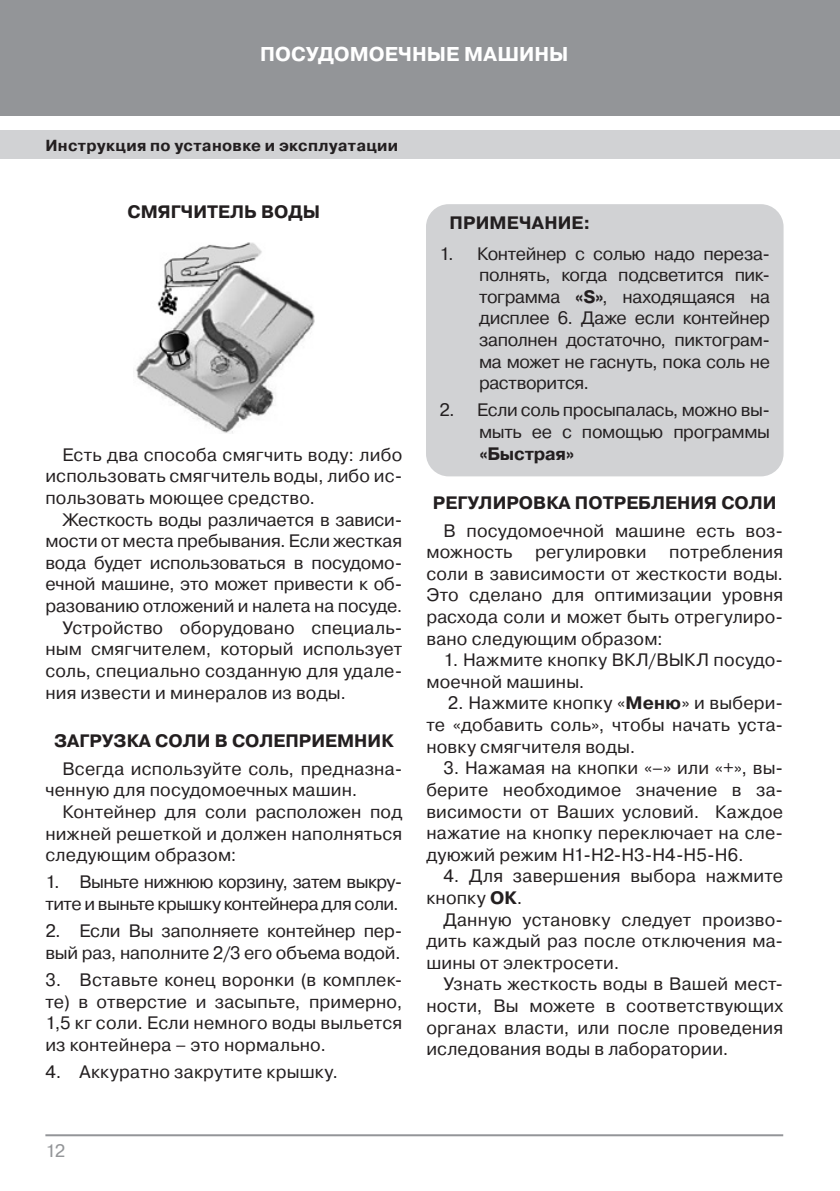
<style>
.page{position:relative;width:840px;height:1191px;background:#fff}
.page>*{position:absolute;margin:0;border:0;box-sizing:border-box;transform-origin:0 0}
.t1{font:700 20px "Pragmatica C";color:#fff}
.Based_text{font:18px/21.6px "Pragmatica C";letter-spacing:.01em;color:#231f20;text-align:justify}
.Number{font:18px/21.6px "Pragmatica C";letter-spacing:-.02em;color:#231f20;text-align:justify}
.abzac{font:18px/21.6px "Pragmatica C";letter-spacing:-.01em;color:#231f20}
.abzac-2{font:18px/21.6px "Pragmatica C";letter-spacing:-.03em;color:#231f20}
.Podzagolovok{font:700 18px "Pragmatica C";color:#231f20}
.abzac-3{font:18px "Pragmatica C";letter-spacing:.015em;color:#231f20}
.Based_text_bold{font:700 18px "Pragmatica C";letter-spacing:.005em;color:#231f20}
.t2{font:18px "Pragmatica C";color:#939598}
.t3{font:700 16px "Pragmatica C";letter-spacing:.02em;color:#231f20}
.s1{font-weight:700}
</style>
<div class="page">
<div style="left:0;top:0;width:839px;height:116px;background:#939598"></div>
<div style="left:0;top:130px;width:839px;height:29px;background:#d1d2d4"></div>
<hr style="left:45px;top:1134px;width:737px;height:2px;background:#939598">
<img style="left:136px;top:242px;width:178px;height:191px">
<div style="left:426px;top:204px;width:357px;height:272px;background:#d1d2d4;border-radius:23px"></div>
<p class="t1" style="left:260px;top:43px;width:309px">ПОСУДОМОЕЧНЫЕ МАШИНЫ</p>
<p class="t3" style="left:45px;top:136px;width:354px">Инструкция по установке и эксплуатации</p>
<p class="Podzagolovok" style="left:127px;top:202px;width:194px">СМЯГЧИТЕЛЬ ВОДЫ</p>
<p class="Based_text" style="left:45px;top:444px;width:358px;text-indent:17px">Есть два способа смягчить воду: либо использовать смягчитель воды, либо ис&shy;пользовать моющее средство.</p>
<p class="Based_text" style="left:45px;top:509px;width:358px;text-indent:17px">Жесткость воды различается в зависи&shy;мости от места пребывания. Если жесткая вода будет использоваться в посудомо&shy;ечной машине, это может привести к об&shy;разованию отложений и налета на посуде.</p>
<p class="Based_text" style="left:45px;top:617px;width:358px;text-indent:17px">Устройство оборудовано специаль&shy;ным смягчителем, который использует соль, специально созданную для удале&shy;ния извести и минералов из воды.</p>
<p class="Podzagolovok" style="left:54px;top:731px;width:341px">ЗАГРУЗКА СОЛИ В СОЛЕПРИЕМНИК</p>
<p class="Based_text" style="left:45px;top:758px;width:358px;text-indent:17px">Всегда используйте соль, предназна&shy;ченную для посудомоечных машин.</p>
<p class="Based_text" style="left:45px;top:801px;width:358px;text-indent:17px">Контейнер для соли расположен под нижней решеткой и должен наполняться следующим образом:</p>
<p class="abzac-2" style="left:45px;top:871px;width:358px">1. Выньте нижнюю корзину, затем выкру&shy;тите и выньте крышку контейнера для соли.</p>
<p class="abzac" style="left:45px;top:920px;width:358px">2. Если Вы заполняете контейнер пер&shy;вый раз, наполните 2/3 его объема водой.</p>
<p class="abzac" style="left:45px;top:969px;width:358px;text-align:justify">3. Вставьте конец воронки (в комплек&shy;те) в отверстие и засыпьте, примерно, 1,5 кг соли. Если немного воды выльется из контейнера – это нормально.</p>
<p class="abzac-3" style="left:45px;top:1062px;width:294px">4. Аккуратно закрутите крышку.</p>
<p class="Based_text_bold" style="left:449px;top:213px;width:142px">ПРИМЕЧАНИЕ:</p>
<p class="Number" style="left:479px;top:243px;width:292px;text-indent:-40px">1. Контейнер с солью надо переза&shy;полнять, когда подсветится пик&shy;тограмма <span class="s1">«S»</span>, находящаяся на дисплее 6. Даже если контейнер заполнен достаточно, пиктограм&shy;ма может не гаснуть, пока соль не растворится.</p>
<p class="Number" style="left:479px;top:399px;width:292px;text-indent:-40px">2. Если соль просыпалась, можно вы&shy;мыть ее с помощью программы <span class="s1">«Быстрая»</span></p>
<p class="Podzagolovok" style="left:432px;top:493px;width:345px">РЕГУЛИРОВКА ПОТРЕБЛЕНИЯ СОЛИ</p>
<p class="Based_text" style="left:426px;top:520px;width:358px;text-indent:17px">В посудомоечной машине есть воз&shy;можность</p>
<p class="Based_text" style="left:426px;top:541px;width:358px;text-indent:243px">потребления соли в зависимости от жесткости воды.<br>Это сделано для оптимизации уровня расхода соли и может быть отрегулиро&shy;вано следующим образом:</p>
<p class="Based_text" style="left:426px;top:649px;width:358px;text-indent:17px">1. Нажмите кнопку ВКЛ/ВЫКЛ посудо&shy;моечной машины.</p>
<p class="Based_text" style="left:426px;top:692px;width:358px;text-indent:22px">2. Нажмите кнопку «<span class="s1">Меню</span>» и выбери&shy;те «добавить соль», чтобы начать уста&shy;новку смягчителя воды.</p>
<p class="Based_text" style="left:426px;top:757px;width:358px;text-indent:17px">3. Нажамая на кнопки «–» или «+», вы&shy;берите необходимое значение в за&shy;висимости от Ваших условий. Каждое нажатие на кнопку переключает на сле&shy;дуюжий режим Н1-Н2-Н3-Н4-Н5-Н6.</p>
<p class="Based_text" style="left:426px;top:865px;width:358px;text-indent:17px">4. Для завершения выбора нажмите кнопку <span class="s1">ОК</span>.</p>
<p class="Based_text" style="left:426px;top:908px;width:358px;text-indent:17px">Данную установку следует произво&shy;дить каждый раз после отключения ма&shy;шины от электросети.</p>
<p class="Based_text" style="left:426px;top:973px;width:358px;text-indent:17px">Узнать жесткость воды в Вашей мест&shy;ности, Вы можете в соответствующих органах власти, или после проведения иследования воды в лаборатории.</p>
<p class="Based_text" style="left:535px;top:541px;width:113px">регулировки</p>
<p class="t2" style="left:45px;top:1140px;width:21px">12</p>
</div>
